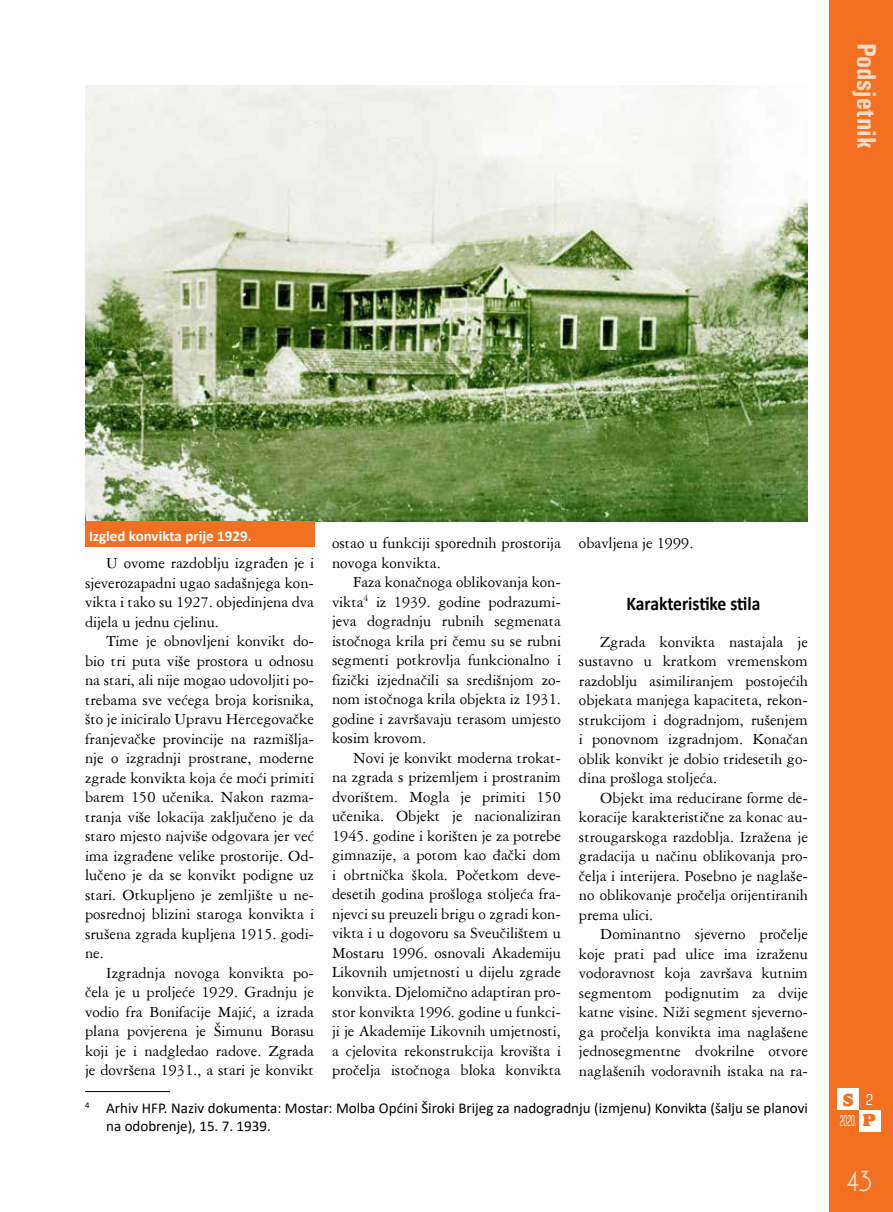
<style>
.page{position:relative;width:893px;height:1212px;background:#fff}
.page>*{position:absolute;margin:0;border:0;box-sizing:border-box;transform-origin:0 0}
.t1{font:700 condensed 27px "Univers";color:#fedec7}
.t2{font:27px "Andes";color:#fedec7}
.t3{font:700 19.5px "Calibri";letter-spacing:-.005em;color:#000;scale:.9 1}
.t4{font:800 18px "Alfredo";color:#f36f21}
.t5{font:16.5px/19.5px "American Garamond BT";color:#000;text-align:justify}
.t6{font:15px/18px "Calibri";color:#000}
.t7{font:700 15px "Calibri";color:#fff}
.t8{font:condensed 15px "Square 721 BT";color:#fff;scale:.5 1}
.t9{font:condensed 15px "Square 721 BT";color:#fff}
.s1{font-family:"Alfredo";font-weight:800;font-stretch:normal;font-size:18px;color:#f36f21}
</style>
<div class="page">
<div style="left:829px;top:0;width:64px;height:1212px;background:#f36f21"></div>
<div style="left:838px;top:1089px;width:21px;height:21px;background:#fff"></div>
<div style="left:859px;top:1110px;width:21px;height:21px;background:#fff"></div>
<hr style="left:85px;top:1091px;width:85px;height:1px;background:#000">
<img style="left:85px;top:85px;width:723px;height:436px">
<div style="left:85px;top:522px;width:230px;height:25px;background:#f36f21"></div>
<h1 class="t1" style="left:883px;top:43px;width:108px;rotate:90deg">Podsjetnik</h1>
<p class="t7" style="left:89px;top:525px;width:164px">Izgled konvikta prije 1929.</p>
<p class="t5" style="left:332px;top:533px;width:230px">ostao u funkciji sporednih prostorija novoga konvikta.</p>
<p class="t5" style="left:332px;top:572px;width:230px;text-indent:21px">Faza konačnoga oblikovanja kon&shy;vikta<sup>4</sup> iz 1939. godine podrazumi&shy;jeva dogradnju rubnih segmenata istočnoga krila pri čemu su se rubni segmenti potkrovlja funkcionalno i fizički izjednačili sa središnjom zo&shy;nom istočnoga krila objekta iz 1931. godine i završavaju terasom umjesto kosim krovom.</p>
<p class="t5" style="left:332px;top:748px;width:230px;text-indent:21px">Novi je konvikt moderna trokat&shy;na zgrada s prizemljem i prostranim dvorištem. Mogla je primiti 150 učenika. Objekt je nacionaliziran 1945. godine i korišten je za potrebe gimnazije, a potom kao đački dom i obrtnička škola. Početkom deve&shy;desetih godina prošloga stoljeća fra&shy;njevci su preuzeli brigu o zgradi kon&shy;vikta i u dogovoru sa Sveučilištem u Mostaru 1996. osnovali Akademiju Likovnih umjetnosti u dijelu zgrade konvikta. Djelomično adaptiran pro&shy;stor konvikta 1996. godine u funkci&shy;ji je Akademije Likovnih umjetnosti, a cjelovita rekonstrukcija krovišta i pročelja istočnoga bloka konvikta</p>
<p class="t5" style="left:579px;top:533px;width:116px">obavljena je 1999.</p>
<p class="t5" style="left:85px;top:553px;width:230px;text-indent:21px">U ovome razdoblju izgrađen je i sjeverozapadni ugao sadašnjega kon&shy;vikta i tako su 1927. objedinjena dva dijela u jednu cjelinu.</p>
<p class="t5" style="left:85px;top:631px;width:230px;text-indent:21px">Time je obnovljeni konvikt do&shy;bio tri puta više prostora u odnosu na stari, ali nije mogao udovoljiti po&shy;trebama sve većega broja korisnika, što je iniciralo Upravu Hercegovačke franjevačke provincije na razmišlja&shy;nje o izgradnji prostrane, moderne zgrade konvikta koja će moći primiti barem 150 učenika. Nakon razma&shy;tranja više lokacija zaključeno je da staro mjesto najviše odgovara jer već ima izgrađene velike prostorije. Od&shy;lučeno je da se konvikt podigne uz stari. Otkupljeno je zemljište u ne&shy;posrednoj blizini staroga konvikta i srušena zgrada kupljena 1915. godi&shy;ne.</p>
<p class="t5" style="left:85px;top:963px;width:230px;text-indent:21px">Izgradnja novoga konvikta po&shy;čela je u proljeće 1929. Gradnju je vodio fra Bonifacije Majić, a izrada plana povjerena je Šimunu Borasu koji je i nadgledao radove. Zgrada je dovršena 1931., a stari je konvikt</p>
<p class="t3" style="left:626px;top:590px;width:150px">Karakteristike stila</p>
<p class="t5" style="left:579px;top:631px;width:230px;text-indent:21px">Zgrada konvikta nastajala je sustavno u kratkom vremenskom razdoblju asimiliranjem postojećih objekata manjega kapaciteta, rekon&shy;strukcijom i dogradnjom, rušenjem i ponovnom izgradnjom. Konačan oblik konvikt je dobio tridesetih go&shy;dina prošloga stoljeća.</p>
<p class="t5" style="left:579px;top:787px;width:230px;text-indent:21px">Objekt ima reducirane forme de&shy;koracije karakteristične za konac au&shy;strougarskoga razdoblja. Izražena je gradacija u načinu oblikovanja pro&shy;čelja i interijera. Posebno je naglaše&shy;no oblikovanje pročelja orijentiranih prema ulici.</p>
<p class="t5" style="left:579px;top:924px;width:230px;text-indent:21px">Dominantno sjeverno pročelje koje prati pad ulice ima izraženu vodoravnost koja završava kutnim segmentom podignutim za dvije katne visine. Niži segment sjeverno&shy;ga pročelja konvikta ima naglašene jednosegmentne dvokrilne otvore naglašenih vodoravnih istaka na ra-</p>
<p class="t6" style="left:106px;top:1099px;width:703px;text-indent:-21px"><sup>4</sup> Arhiv HFP. Naziv dokumenta: Mostar: Molba Općini Široki Brijeg za nadogradnju (izmjenu) Konvikta (šalju se planovi na odobrenje), 15. 7. 1939.</p>
<p class="t4" style="left:843px;top:1090px;width:12px">S</p>
<p class="t8" style="left:840px;top:1112px;width:73px">2020. <span class="s1">p</span></p>
<p class="t9" style="left:866px;top:1090px;width:9px">2</p>
<h1 class="t2" style="left:846px;top:1169px;width:27px">43</h1>
</div>
